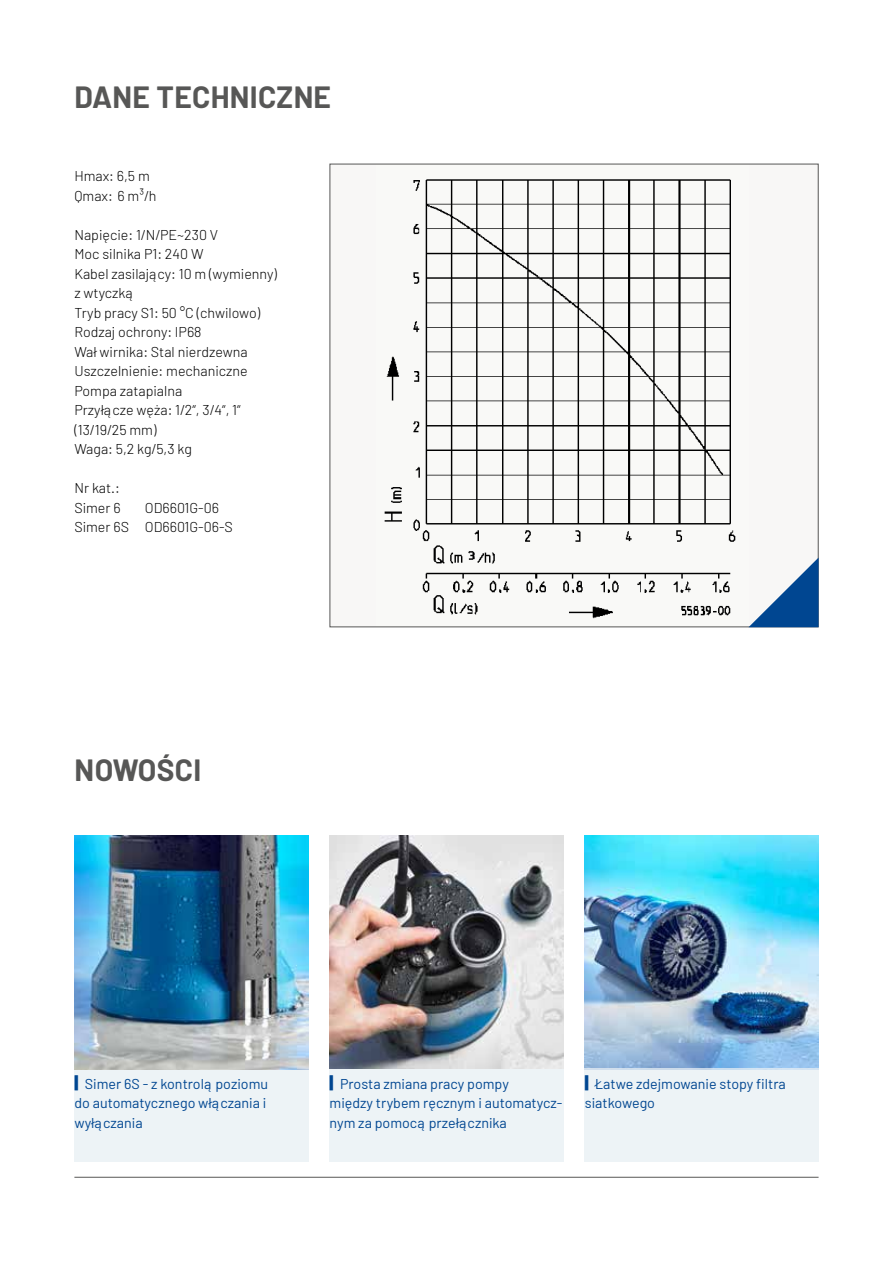
<style>
.page{position:relative;width:893px;height:1263px;background:#fff}
.page>*{position:absolute;margin:0;border:0;box-sizing:border-box;transform-origin:0 0}
.t1{font:700 30px "Barlow";letter-spacing:.01em;color:#575756}
.t2{font:300 14.25px/19.5px "Barlow";color:#000}
.t3{font:14.25px/19.5px "Barlow";color:#004691}
.s1{font-family:"Barlow Condensed";font-weight:900;font-size:18px}
</style>
<div class="page">
<hr style="left:74px;top:1177px;width:745px;height:1px;background:#575756">
<div style="left:330px;top:164px;width:488px;height:463px;background:#f8f7f6"></div>
<img style="left:384px;top:179px;width:352px;height:440px">
<svg style="left:748px;top:557px;width:71px;height:70px"></svg>
<div style="left:329px;top:1068px;width:234px;height:94px;background:#e8eff4"></div>
<img style="left:330px;top:836px;width:234px;height:232px">
<div style="left:74px;top:1068px;width:234px;height:94px;background:#e8eff4"></div>
<img style="left:74px;top:836px;width:234px;height:233px">
<img style="left:585px;top:836px;width:234px;height:232px">
<div style="left:585px;top:1068px;width:234px;height:94px;background:#e8eff4"></div>
<h1 class="t1" style="left:74px;top:78px;width:258px">DANE TECHNICZNE</h1>
<p class="t2" style="left:74px;top:166px;width:84px">Hmax: 6,5 m<br>Qmax: 6 m³/h</p>
<p class="t2" style="left:74px;top:224px;width:204px">Napięcie: 1/N/PE~230 V<br>Moc silnika P1: 240 W<br>Kabel zasilający: 10 m (wymienny) z wtyczką<br>Tryb pracy S1: 50 °C (chwilowo)<br>Rodzaj ochrony: IP68<br>Wał wirnika: Stal nierdzewna<br>Uszczelnienie: mechaniczne<br>Pompa zatapialna<br>Przyłącze węża: 1/2“, 3/4“, 1“ (13/19/25 mm)<br>Waga: 5,2 kg/5,3 kg</p>
<p class="t2" style="left:74px;top:478px;width:48px">Nr kat.:<br>Simer 6</p>
<p class="t2" style="left:74px;top:497px;width:160px;text-indent:70px">OD6601G-06<br>Simer 6S OD6601G-06-S</p>
<h1 class="t1" style="left:75px;top:751px;width:128px">NOWOŚCI</h1>
<p class="t3" style="left:74px;top:1073px;width:195px"><span class="s1">|</span> Simer 6S - z kontrolą poziomu do automatycznego włączania i wyłączania</p>
<p class="t3" style="left:330px;top:1073px;width:234px"><span class="s1">|</span> Prosta zmiana pracy pompy<br>między trybem ręcznym i automatycz&shy;nym za pomocą przełącznika</p>
<p class="t3" style="left:585px;top:1073px;width:202px"><span class="s1">|</span> Łatwe zdejmowanie stopy filtra siatkowego</p>
</div>
